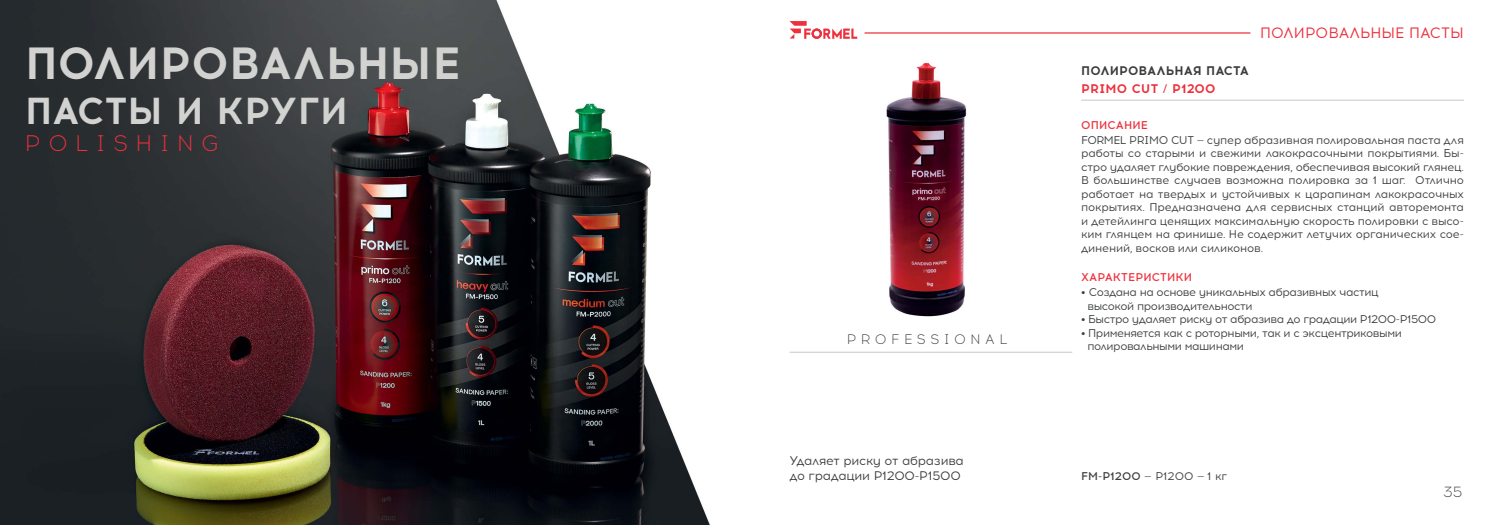
<style>
.page{position:relative;width:1489px;height:525px;background:#fff}
.page>*{position:absolute;margin:0;border:0;box-sizing:border-box;transform-origin:0 0}
.t1{font:700 45px "Acrom";color:#d2d3d1}
.t2{font:700 37.5px "Acrom";color:#d2d3d1}
.t3{font:300 22.5px "Acrom";letter-spacing:.33em;color:#ee303c}
.t4{font:15px "Acrom";color:#ee303c}
.t5{font:300 15px "Acrom";color:#3b3d3e}
.t6{font:300 13.75px "Acrom";letter-spacing:.33em;color:#3b3d3e}
.t7{font:12.5px/15px "Acrom";letter-spacing:-.02em;color:#3b3d3e}
.t8{font:700 12.5px "Acrom";letter-spacing:.01em;color:#3b3d3e}
.t9{font:700 12.5px "Acrom";color:#ee303c}
.t10{font:11.25px/13.5px "Acrom";letter-spacing:-.04em;color:#3b3d3e}
.t11{font:500 11.25px "Acrom";letter-spacing:.01em;color:#ee303c}
.s1{font-weight:500}
</style>
<div class="page">
<img style="left:0;top:0;width:710px;height:524px">
<img style="left:886px;top:62px;width:81px;height:255px">
<svg style="left:789px;top:21px;width:68px;height:18px"></svg>
<hr style="left:864px;top:32px;width:386px;height:2px;background:#ee303c">
<hr style="left:1081px;top:99px;width:382px;height:2px;background:#d1d3d4">
<hr style="left:789px;top:351px;width:283px;height:2px;background:#d1d3d4">
<h1 class="t1" style="left:25px;top:31px;width:437px">ПОЛИРОВАЛЬН ЫЕ</h1>
<h2 class="t2" style="left:25px;top:84px;width:324px">ПАСТЫ И КРУГИ</h2>
<h3 class="t3" style="left:25px;top:129px;width:196px">POLISHING</h3>
<p class="t6" style="left:846px;top:330px;width:162px">PROFESSIONAL</p>
<p class="t7" style="left:789px;top:453px;width:176px">Удаляет риску от абразива до градации Р1200-Р1500</p>
<p class="t8" style="left:1081px;top:62px;width:169px">ПОЛИРО ВАЛЬНАЯ ПАСТА</p>
<p class="t9" style="left:1081px;top:79px;width:19px">PRIMO</p>
<p class="t9" style="left:1131px;top:79px;width:10px">CUT</p>
<p class="t9" style="left:1162px;top:79px;width:54px">/ p1200</p>
<p class="t11" style="left:1081px;top:117px;width:68px">описание</p>
<h3 class="t4" style="left:1259px;top:24px;width:205px">ПОЛИРОВАЛЬНЫЕ ПАСТЫ</h3>
<p class="t10" style="left:1081px;top:133px;width:384px;text-align:justify">FORMEL PRIMO CUT — cупер абразивная полировальная паста для работы со старыми и свежими лакокрасочными покрытиями. Бы&shy;стро удаляет глубокие повреждения, обеспечивая высокий глянец.<br>В большинстве случаев возможна полировка за 1 шаг. Отлично работает на твердых и устойчивых к царапинам лакокрасочных покрытиях. Предназначена для сервисных станций авторемонта и детейлинга ценящих максимальную скорость полировки с высо&shy;ким глянцем на финише. Не содержит летучих органических сое&shy;динений, восков или силиконов.</p>
<p class="t11" style="left:1081px;top:269px;width:113px">характеристики</p>
<p class="t10" style="left:1087px;top:286px;width:293px;text-indent:-6px">• Создана на основе уникальных абразивных частиц высокой производительности</p>
<p class="t10" style="left:1081px;top:313px;width:356px">• Быстро удаляет риску от абразива до градации Р1200-Р1500</p>
<p class="t10" style="left:1087px;top:326px;width:316px;text-indent:-6px">• Применяется как с роторными, так и с эксцентриковыми полировальными машинами</p>
<p class="t10" style="left:1081px;top:469px;width:148px"><span class="s1">FM-P1200</span> — P1200 — 1 кг</p>
<h3 class="t5" style="left:1442px;top:483px;width:21px">35</h3>
</div>
